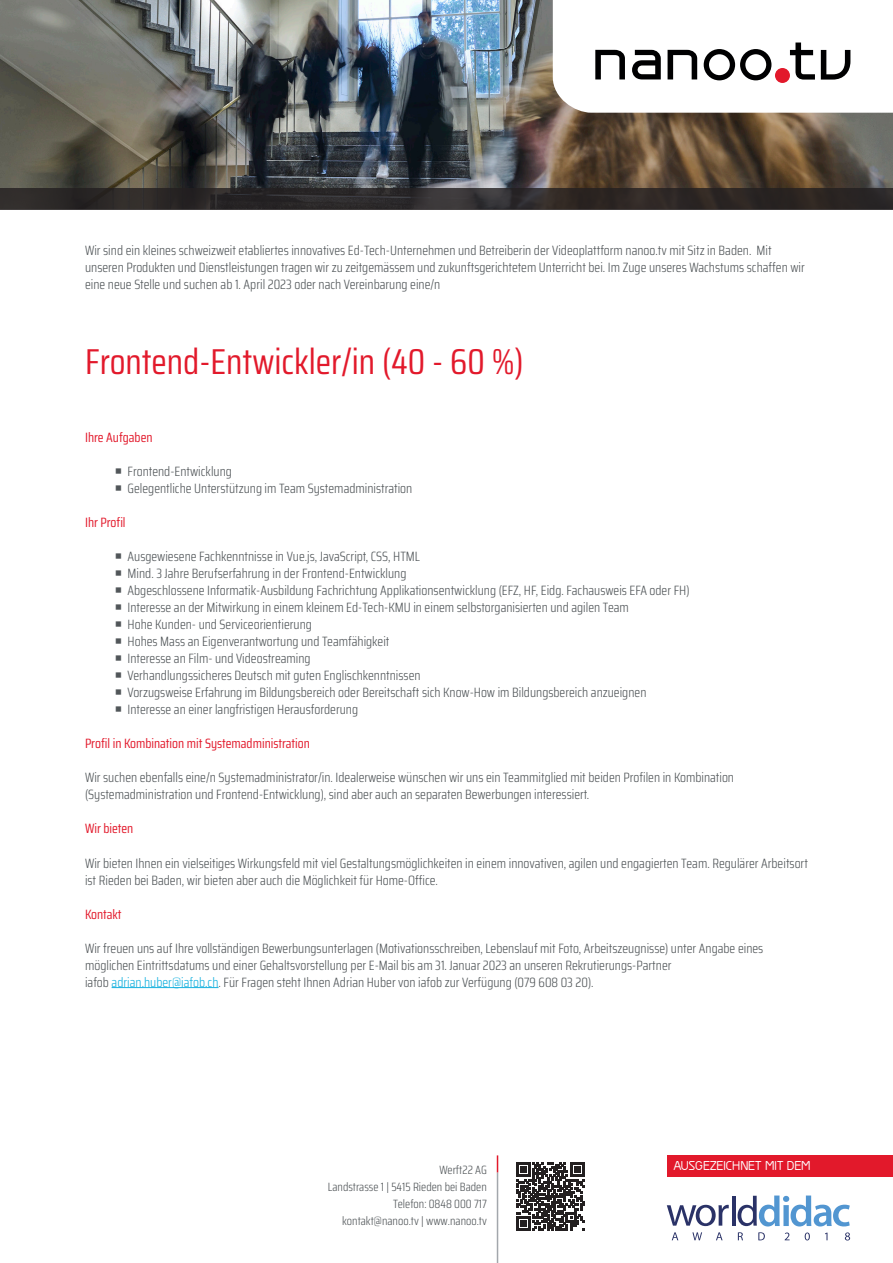
<style>
.page{position:relative;width:893px;height:1263px;background:#fff}
.page>*{position:absolute;margin:0;border:0;box-sizing:border-box;transform-origin:0 0}
.Saira_Standard_Titel{font:36px "Saira Condensed";color:#e2192b}
.Saira_Standard_Text{font:300 13.5px/17px "Saira Condensed";color:#515659}
.Saira_Standard_Text-2{font:13.5px "Saira Condensed";color:#e2192b}
.t1{font:300 12px/17px "Saira Condensed";color:#515659;text-align:right}
.t2{font:700 12px "Greyscale Basic";letter-spacing:.005em;color:#fff}
.s1{color:#13b0de}
</style>
<div class="page">
<img style="left:0;top:0;width:893px;height:189px">
<svg style="left:0;top:189px;width:893px;height:21px;background:#2e2929"></svg>
<svg style="left:667px;top:1205px;width:62px;height:21px"></svg>
<hr style="left:732px;top:1196px;width:3px;height:29px;background:#2a3267">
<svg style="left:737px;top:1195px;width:113px;height:31px"></svg>
<svg style="left:672px;top:1232px;width:6px;height:8px"></svg>
<svg style="left:716px;top:1232px;width:7px;height:8px"></svg>
<svg style="left:738px;top:1232px;width:5px;height:8px"></svg>
<svg style="left:758px;top:1232px;width:7px;height:8px"></svg>
<svg style="left:785px;top:1232px;width:5px;height:8px"></svg>
<svg style="left:805px;top:1232px;width:5px;height:8px"></svg>
<svg style="left:692px;top:1232px;width:10px;height:8px"></svg>
<div style="left:667px;top:1155px;width:226px;height:22px;background:#e2192b"></div>
<svg style="left:516px;top:1162px;width:69px;height:69px"></svg>
<hr style="left:497px;top:1172px;width:1px;height:91px;background:#a3a7ac">
<svg style="left:497px;top:1155px;width:1px;height:17px"></svg>
<svg style="left:845px;top:1232px;width:5px;height:8px"></svg>
<svg style="left:595px;top:50px;width:30px;height:29px"></svg>
<svg style="left:632px;top:50px;width:29px;height:29px"></svg>
<svg style="left:668px;top:50px;width:29px;height:29px"></svg>
<svg style="left:704px;top:49px;width:67px;height:31px"></svg>
<svg style="left:790px;top:43px;width:25px;height:37px"></svg>
<svg style="left:821px;top:50px;width:29px;height:30px"></svg>
<div style="left:775px;top:68px;width:15px;height:15px;background:#e2192b;border-radius:50%"></div>
<hr style="left:112px;top:987px;width:107px;height:1px;background:#13b0de">
<p class="Saira_Standard_Text" style="left:85px;top:242px;width:721px">Wir sind ein kleines schweizweit etabliertes innovatives Ed-Tech-Unternehmen und Betreiberin der Videoplattform nanoo.tv mit Sitz in Baden. Mit unseren Produkten und Dienstleistungen tragen wir zu zeitgemässem und zukunftsgerichtetem Unterricht bei. Im Zuge unseres Wachstums schaffen wir eine neue Stelle und suchen ab 1. April 2023 oder nach Vereinbarung eine/n</p>
<p class="Saira_Standard_Titel" style="left:85px;top:335px;width:440px">Frontend-Entwickler/in (40 - 60 %)</p>
<p class="Saira_Standard_Text-2" style="left:85px;top:427px;width:69px">Ihre Aufgaben</p>
<p class="Saira_Standard_Text" style="left:128px;top:463px;width:106px">Frontend-Entwicklung</p>
<p class="Saira_Standard_Text" style="left:128px;top:480px;width:286px">Gelegentliche Unterstützung im Team Systemadministration</p>
<p class="Saira_Standard_Text-2" style="left:85px;top:513px;width:42px">Ihr Profil</p>
<p class="Saira_Standard_Text" style="left:128px;top:548px;width:294px">Ausgewiesene Fachkenntnisse in Vue.js, JavaScript, CSS, HTML</p>
<p class="Saira_Standard_Text" style="left:128px;top:565px;width:280px">Mind. 3 Jahre Berufserfahrung in der Frontend-Entwicklung</p>
<p class="Saira_Standard_Text" style="left:128px;top:582px;width:563px">Abgeschlossene Informatik-Ausbildung Fachrichtung Applikationsentwicklung (EFZ, HF, Eidg. Fachausweis EFA oder FH)</p>
<p class="Saira_Standard_Text" style="left:128px;top:599px;width:503px">Interesse an der Mitwirkung in einem kleinem Ed-Tech-KMU in einem selbstorganisierten und agilen Team</p>
<p class="Saira_Standard_Text" style="left:128px;top:616px;width:186px">Hohe Kunden- und Serviceorientierung</p>
<p class="Saira_Standard_Text" style="left:128px;top:633px;width:263px">Hohes Mass an Eigenverantwortung und Teamfähigkeit</p>
<p class="Saira_Standard_Text" style="left:128px;top:650px;width:185px">Interesse an Film- und Videostreaming</p>
<p class="Saira_Standard_Text" style="left:128px;top:667px;width:295px">Verhandlungssicheres Deutsch mit guten Englischkenntnissen</p>
<p class="Saira_Standard_Text" style="left:128px;top:684px;width:520px">Vorzugsweise Erfahrung im Bildungsbereich oder Bereitschaft sich Know-How im Bildungsbereich anzueignen</p>
<p class="Saira_Standard_Text" style="left:128px;top:701px;width:232px">Interesse an einer langfristigen Herausforderung</p>
<p class="Saira_Standard_Text-2" style="left:85px;top:734px;width:226px">Profil in Kombination mit Systemadministration</p>
<p class="Saira_Standard_Text" style="left:85px;top:769px;width:651px">Wir suchen ebenfalls eine/n Systemadministrator/in. Idealerweise wünschen wir uns ein Teammitglied mit beiden Profilen in Kombination (Systemadministration und Frontend-Entwicklung), sind aber auch an separaten Bewerbungen interessiert.</p>
<p class="Saira_Standard_Text-2" style="left:85px;top:819px;width:50px">Wir bieten</p>
<p class="Saira_Standard_Text" style="left:85px;top:854px;width:724px">Wir bieten Ihnen ein vielseitiges Wirkungsfeld mit viel Gestaltungsmöglichkeiten in einem innovativen, agilen und engagierten Team. Regulärer Arbeitsort ist Rieden bei Baden, wir bieten aber auch die Möglichkeit für Home-Office.</p>
<p class="Saira_Standard_Text-2" style="left:85px;top:904px;width:38px">Kontakt</p>
<p class="Saira_Standard_Text" style="left:85px;top:939px;width:680px">Wir freuen uns auf Ihre vollständigen Bewerbungsunterlagen (Motivationsschreiben, Lebenslauf mit Foto, Arbeitszeugnisse) unter Angabe eines möglichen Eintrittsdatums und einer Gehaltsvorstellung per E-Mail bis am 31. Januar 2023 an unseren Rekrutierungs-Partner<br>iafob <span class="s1">adrian.huber@iafob.ch</span>. Für Fragen steht Ihnen Adrian Huber von iafob zur Verfügung (079 608 03 20).</p>
<p class="t1" style="left:440px;top:1161px;width:49px">Werft22 AG</p>
<p class="t2" style="left:674px;top:1158px;width:139px">AUSGEZEICHNET MIT DEM</p>
<p class="t1" style="left:328px;top:1178px;width:160px">Landstrasse 1 | 5415 Rieden bei Baden<br>Telefon: 0848 000 717 kontakt@nanoo.tv | www.nanoo.tv</p>
</div>
